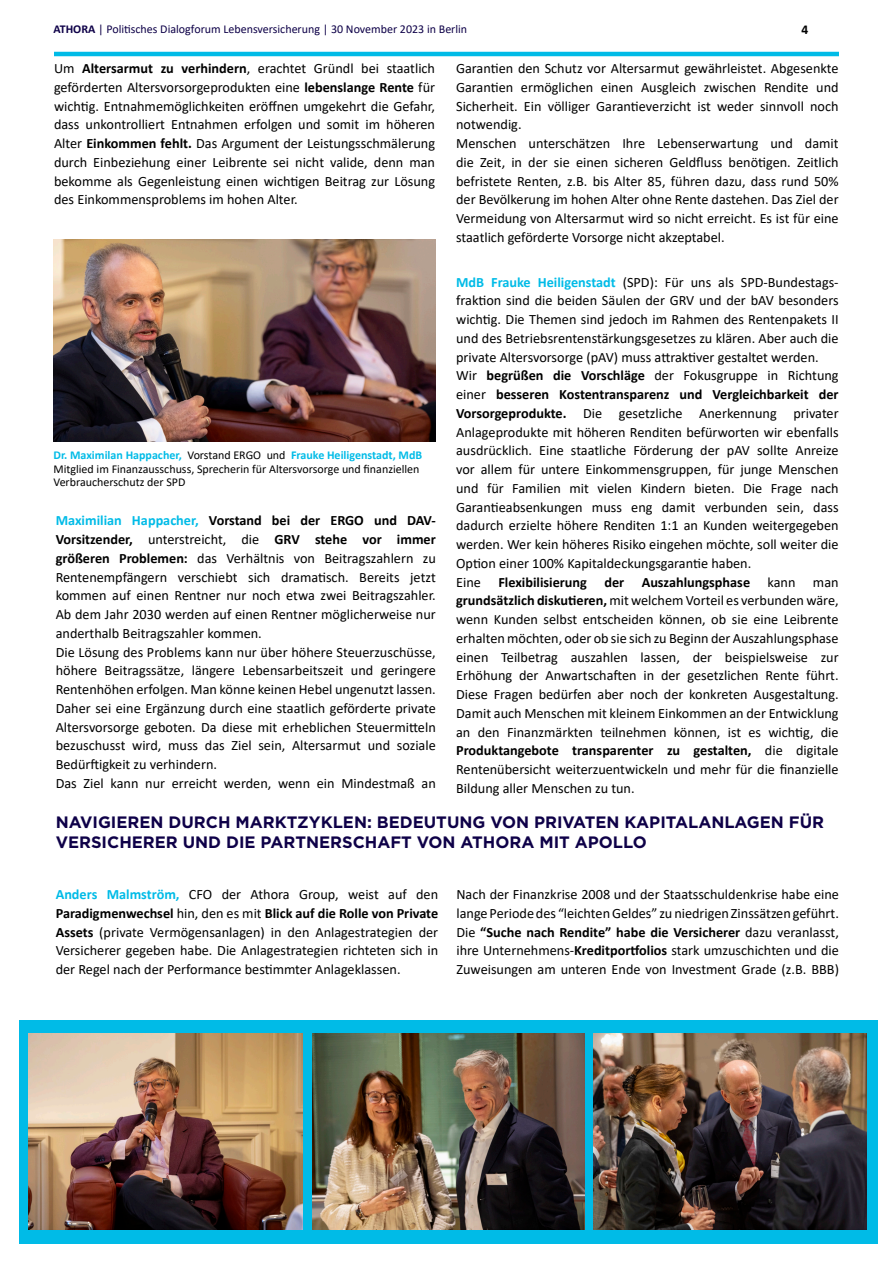
<style>
.page{position:relative;width:893px;height:1263px;background:#fff}
.page>*{position:absolute;margin:0;border:0;box-sizing:border-box;transform-origin:0 0}
.t1{font:700 16.5px/19.8px "Gotham";color:#0e0048}
.t2{font:14.25px/18.8px "Calibri";color:#000;text-align:justify}
.t3{font:700 13.5px "Calibri";color:#000}
.t4{font:12px/13.5px "Calibri";color:#000}
.t5{font:12px "Calibri";color:#0e0048}
.s1{font-weight:700}
.s2{font-weight:700;color:#00bbe7}
</style>
<div class="page">
<hr style="left:54px;top:52px;width:785px;height:4px;background:#00bbe7">
<div style="left:19px;top:1020px;width:859px;height:224px;background:#00bbe7"></div>
<img style="left:29px;top:1034px;width:274px;height:196px">
<img style="left:312px;top:1034px;width:272px;height:196px">
<img style="left:53px;top:239px;width:382px;height:203px">
<img style="left:594px;top:1034px;width:272px;height:196px">
<p class="t5" style="left:53px;top:21px;width:415px"><span class="s1">ATHORA</span> | Politisches Dialogforum Lebensversicherung | 30 November 2023 in Berlin</p>
<p class="t3" style="left:801px;top:20px;width:8px">4</p>
<p class="t2" style="left:54px;top:59px;width:383px">Um <span class="s1">Altersarmut zu verhindern</span>, erachtet Gründl bei staatlich geförderten Altersvorsorgeprodukten eine <span class="s1">lebenslange Rente</span> für wichtig. Entnahmemöglichkeiten eröffnen umgekehrt die Gefahr, dass unkontrolliert Entnahmen erfolgen und somit im höheren Alter <span class="s1">Einkommen fehlt.</span> Das Argument der Leistungsschmälerung durch Einbeziehung einer Leibrente sei nicht valide, denn man bekomme als Gegenleistung einen wichtigen Beitrag zur Lösung des Einkommensproblems im hohen Alter.</p>
<p class="t2" style="left:456px;top:59px;width:384px">Garantien den Schutz vor Altersarmut gewährleistet. Abgesenkte Garantien ermöglichen einen Ausgleich zwischen Rendite und Sicherheit. Ein völliger Garantieverzicht ist weder sinnvoll noch notwendig.</p>
<p class="t2" style="left:456px;top:134px;width:384px">Menschen unterschätzen Ihre Lebenserwartung und damit die Zeit, in der sie einen sicheren Geldfluss benötigen. Zeitlich befristete Renten, z.B. bis Alter 85, führen dazu, dass rund 50% der Bevölkerung im hohen Alter ohne Rente dastehen. Das Ziel der Vermeidung von Altersarmut wird so nicht erreicht. Es ist für eine staatlich geförderte Vorsorge nicht akzeptabel.</p>
<p class="t4" style="left:53px;top:448px;width:370px"><span class="s2">Dr. Maximilan Happacher,</span> Vorstand ERGO und <span class="s2">Frauke Heiligenstadt, MdB<br></span>Mitglied im Finanzausschuss, Sprecherin für Altersvorsorge und finanziellen<br>Verbraucherschutz der SPD</p>
<p class="t2" style="left:56px;top:511px;width:382px"><span class="s2">Maximilian Happacher,</span> <span class="s1">Vorstand bei der ERGO und DAV-Vorsitzender,</span> unterstreicht, die <span class="s1">GRV stehe vor immer größeren Problemen:</span> das Verhältnis von Beitragszahlern zu Rentenempfängern verschiebt sich dramatisch. Bereits jetzt kommen auf einen Rentner nur noch etwa zwei Beitragszahler.<br>Ab dem Jahr 2030 werden auf einen Rentner möglicherweise nur anderthalb Beitragszahler kommen.</p>
<p class="t2" style="left:56px;top:642px;width:382px">Die Lösung des Problems kann nur über höhere Steuerzuschüsse, höhere Beitragssätze, längere Lebensarbeitszeit und geringere Rentenhöhen erfolgen. Man könne keinen Hebel ungenutzt lassen.<br>Daher sei eine Ergänzung durch eine staatlich geförderte private Altersvorsorge geboten. Da diese mit erheblichen Steuermitteln bezuschusst wird, muss das Ziel sein, Altersarmut und soziale Bedürftigkeit zu verhindern.</p>
<p class="t2" style="left:56px;top:773px;width:382px">Das Ziel kann nur erreicht werden, wenn ein Mindestmaß an</p>
<p class="t2" style="left:456px;top:272px;width:384px"><span class="s2">MdB Frauke Heiligenstadt</span> (SPD): Für uns als SPD-Bundestags&shy;fraktion sind die beiden Säulen der GRV und der bAV besonders wichtig. Die Themen sind jedoch im Rahmen des Rentenpakets II und des Betriebsrentenstärkungsgesetzes zu klären. Aber auch die private Altersvorsorge (pAV) muss attraktiver gestaltet werden.</p>
<p class="t2" style="left:456px;top:366px;width:384px">Wir <span class="s1">begrüßen die Vorschläge</span> der Fokusgruppe in Richtung einer <span class="s1">besseren Kostentransparenz und Vergleichbarkeit der Vorsorgeprodukte.</span> Die gesetzliche Anerkennung privater Anlageprodukte mit höheren Renditen befürworten wir ebenfalls ausdrücklich. Eine staatliche Förderung der pAV sollte Anreize vor allem für untere Einkommensgruppen, für junge Menschen und für Familien mit vielen Kindern bieten. Die Frage nach Garantieabsenkungen muss eng damit verbunden sein, dass dadurch erzielte höhere Renditen 1:1 an Kunden weitergegeben werden. Wer kein höheres Risiko eingehen möchte, soll weiter die Option einer 100% Kapitaldeckungsgarantie haben.</p>
<p class="t2" style="left:456px;top:572px;width:384px">Eine <span class="s1">Flexibilisierung der Auszahlungsphase</span> kann man <span class="s1">grundsätzlich diskutieren,</span> mit welchem Vorteil es verbunden wäre, wenn Kunden selbst entscheiden können, ob sie eine Leibrente erhalten möchten, oder ob sie sich zu Beginn der Auszahlungsphase einen Teilbetrag auszahlen lassen, der beispielsweise zur Erhöhung der Anwartschaften in der gesetzlichen Rente führt.<br>Diese Fragen bedürfen aber noch der konkreten Ausgestaltung.</p>
<p class="t2" style="left:456px;top:703px;width:384px">Damit auch Menschen mit kleinem Einkommen an der Entwicklung</p>
<p class="t2" style="left:456px;top:722px;width:384px">an den Finanzmärkten teilnehmen können, ist es wichtig, die <span class="s1">Produktangebote transparenter zu gestalten,</span> die digitale Rentenübersicht weiterzuentwickeln und mehr für die finanzielle Bildung aller Menschen zu tun.</p>
<p class="t1" style="left:56px;top:812px;width:770px">NAVIGIEREN DURCH MARKTZYKLEN: BEDEUTUNG VON PRIVATEN KAPITALANLAGEN FÜR<br>VERSICHERER UND DIE PARTNERSCHAFT VON ATHORA MIT APOLLO</p>
<p class="t2" style="left:56px;top:885px;width:384px"><span class="s2">Anders Malmström,</span> CFO der Athora Group, weist auf den <span class="s1">Paradigmenwechsel</span> hin, den es mit <span class="s1">Blick auf die Rolle von Private Assets</span> (private Vermögensanlagen) in den Anlagestrategien der Versicherer gegeben habe. Die Anlagestrategien richteten sich in der Regel nach der Performance bestimmter Anlageklassen.</p>
<p class="t2" style="left:456px;top:885px;width:384px">Nach der Finanzkrise 2008 und der Staatsschuldenkrise habe eine lange Periode des “leichten Geldes” zu niedrigen Zinssätzen geführt.<br>Die <span class="s1">“Suche nach Rendite” habe die Versicherer</span> dazu veranlasst, ihre Unternehmens-<span class="s1">Kreditportfolios</span> stark umzuschichten und die Zuweisungen am unteren Ende von Investment Grade (z.B. BBB)</p>
</div>
